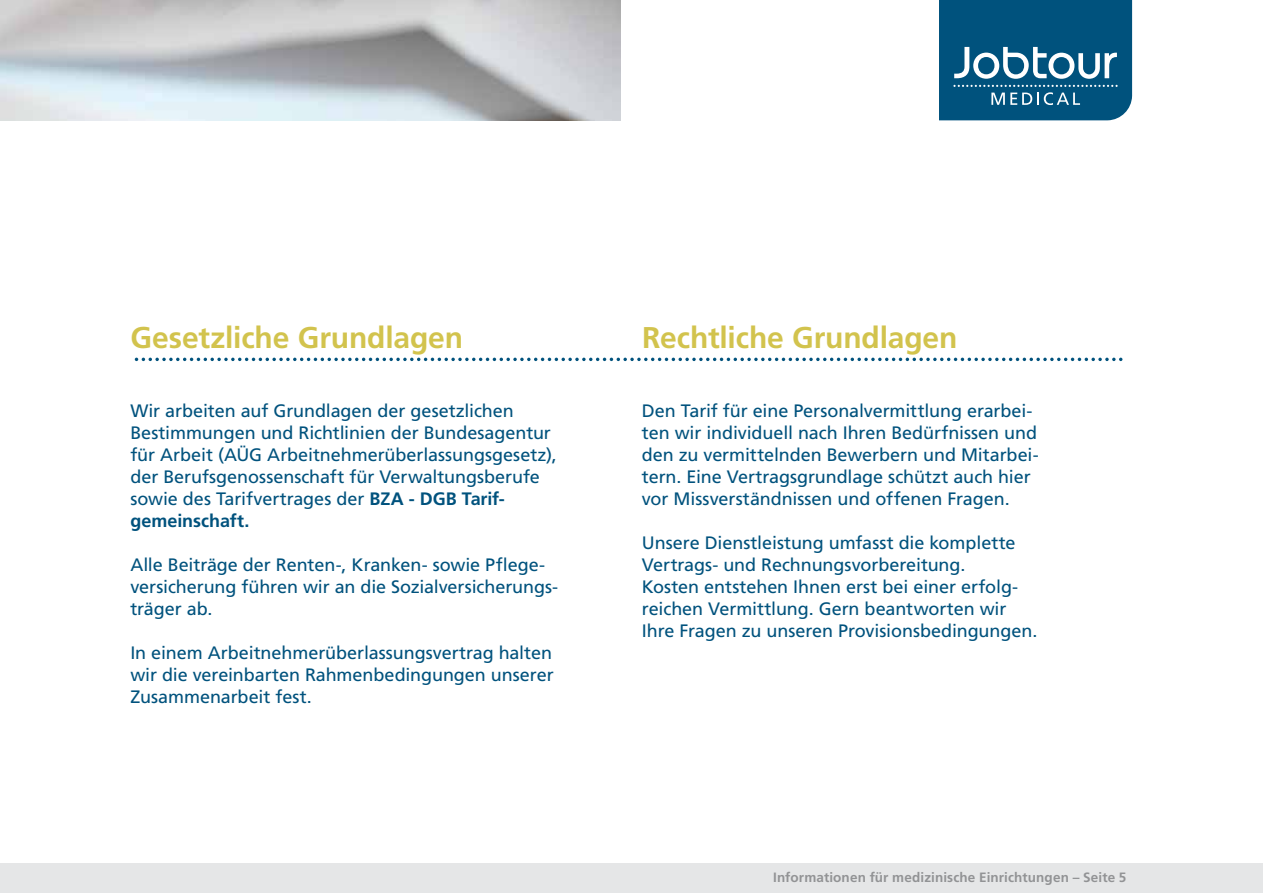
<style>
.page{position:relative;width:1263px;height:893px;background:#fff}
.page>*{position:absolute;margin:0;border:0;box-sizing:border-box;transform-origin:0 0}
.t1{font:700 30px "Frutiger";letter-spacing:-.005em;color:#d2c34d}
.t2{font:18px/22px "Frutiger";letter-spacing:-.005em;color:#00527d}
.t3{font:700 13.5px "Frutiger";letter-spacing:.01em;color:#929395}
.s1{font-weight:700}
</style>
<div class="page">
<div style="left:0;top:863px;width:1263px;height:30px;background:#e5e6e7"></div>
<svg style="left:939px;top:0;width:193px;height:120px;background:#1a638a"></svg>
<img style="left:0;top:0;width:621px;height:120px">
<svg style="left:135px;top:358px;width:987px;height:3px"></svg>
<h1 class="t1" style="left:130px;top:319px;width:334px">Gesetzliche Grundlagen</h1>
<p class="t2" style="left:130px;top:399px;width:428px">Wir arbeiten auf Grundlagen der gesetzlichen Bestimmungen und Richtlinien der Bundesagentur für Arbeit (AÜG Arbeitnehmerüberlassungsgesetz), der Berufsgenossenschaft für Verwaltungsberufe sowie des Tarifvertrages der <span class="s1">BZA - DGB Tarif&shy;gemeinschaft.</span></p>
<p class="t2" style="left:130px;top:553px;width:429px">Alle Beiträge der Renten-, Kranken- sowie Pflege&shy;versicherung führen wir an die Sozialversicherungs&shy;träger ab.</p>
<p class="t2" style="left:130px;top:642px;width:425px;text-align:justify">In einem Arbeitnehmerüberlassungsvertrag halten wir die vereinbarten Rahmenbedingungen unserer Zusammenarbeit fest.</p>
<h1 class="t1" style="left:642px;top:319px;width:317px">Rechtliche Grundlagen</h1>
<p class="t2" style="left:642px;top:399px;width:398px">Den Tarif für eine Personalvermittlung erarbei&shy;ten wir individuell nach Ihren Bedürfnissen und den zu vermittelnden Bewerbern und Mitarbei&shy;tern. Eine Vertragsgrundlage schützt auch hier vor Missverständnissen und offenen Fragen.</p>
<p class="t2" style="left:642px;top:531px;width:397px">Unsere Dienstleistung umfasst die komplette Vertrags- und Rechnungsvorbereitung.<br>Kosten entstehen Ihnen erst bei einer erfolg&shy;reichen Vermittlung. Gern beantworten wir Ihre Fragen zu unseren Provisionsbedingungen.</p>
<p class="t3" style="left:773px;top:870px;width:355px">Informationen für medizinische Einrichtungen – Seite 5</p>
</div>
